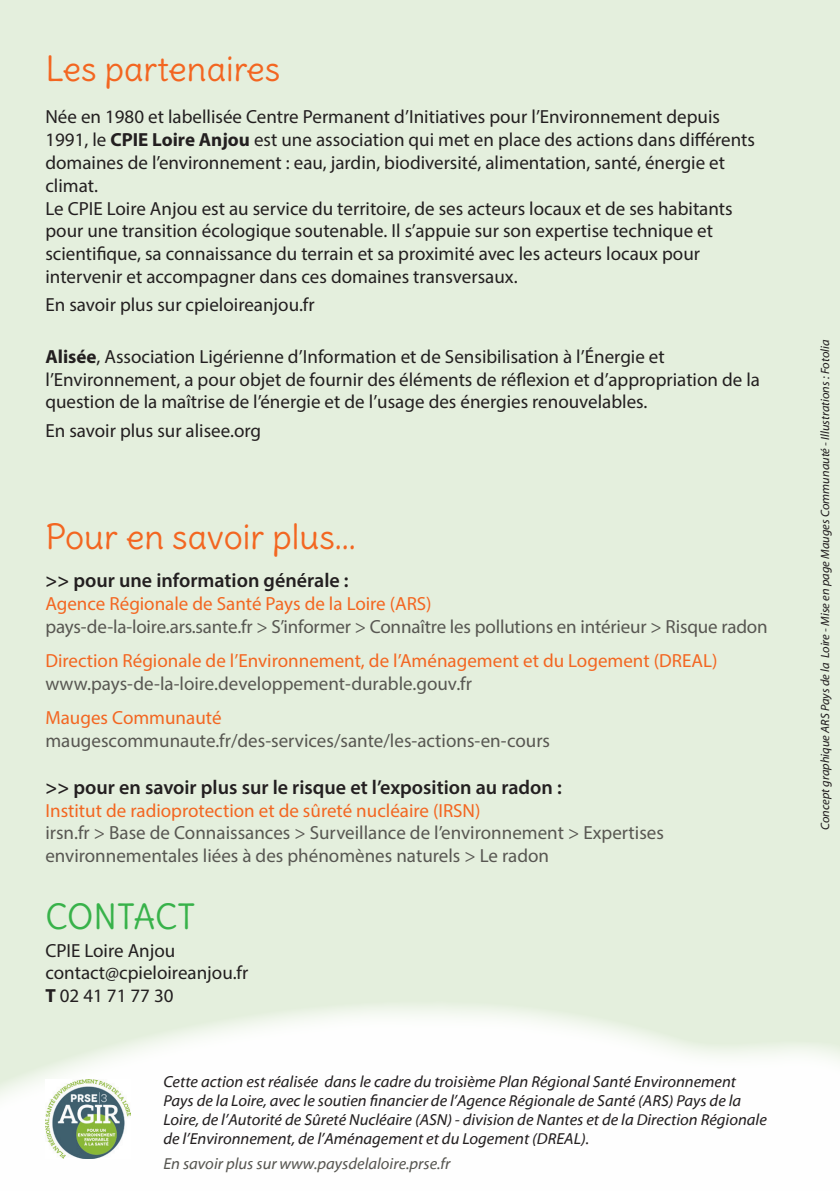
<style>
.page{position:relative;width:840px;height:1191px;background:#fff}
.page>*{position:absolute;margin:0;border:0;box-sizing:border-box;transform-origin:0 0}
.t1{font:34px "Delius";color:#f36621}
.t2{font:34px "Delius";color:#38b24a}
.t3{font:600 20px "Myriad Pro";color:#231f20}
.t4{font:19px/22.8px "Myriad Pro";color:#231f20}
.t5{font:19px/22.8px "Myriad Pro";color:#585752}
.t6{font:19px "Myriad Pro";color:#f36621}
.t7{font:italic 16px/19.2px "Myriad Web Pro";color:#231f20}
.t8{font:italic 16px "Myriad Web Pro";color:#585752}
.t9{font:italic 12px "Myriad Web Pro";color:#231f20}
.s1{font-weight:700}
</style>
<div class="page">
<div style="left:0;top:0;width:839px;height:1191px;background:#e4efdd"></div>
<svg style="left:0;top:1007px;width:839px;height:184px;fill:#fefefe"></svg>
<img style="left:45px;top:1080px;width:85px;height:78px">
<h1 class="t1" style="left:45px;top:47px;width:236px">Les partenaires</h1>
<p class="t4" style="left:45px;top:105px;width:710px">Née en 1980 et labellisée Centre Permanent d’Initiatives pour l’Environnement depuis 1991, le <span class="s1">CPIE Loire Anjou</span> est une association qui met en place des actions dans différents domaines de l’environnement : eau, jardin, biodiversité, alimentation, santé, énergie et climat.<br>Le CPIE Loire Anjou est au service du territoire, de ses acteurs locaux et de ses habitants pour une transition écologique soutenable. Il s’appuie sur son expertise technique et scientifique, sa connaissance du terrain et sa proximité avec les acteurs locaux pour intervenir et accompagner dans ces domaines transversaux.</p>
<p class="t4" style="left:45px;top:293px;width:271px">En savoir plus sur cpieloireanjou.fr</p>
<p class="t4" style="left:45px;top:345px;width:715px"><span class="s1">Alisée</span>, Association Ligérienne d’Information et de Sensibilisation à l’Énergie et l’Environnement, a pour objet de fournir des éléments de réflexion et d’appropriation de la question de la maîtrise de l’énergie et de l’usage des énergies renouvelables.</p>
<p class="t4" style="left:45px;top:419px;width:217px">En savoir plus sur alisee.org</p>
<h1 class="t1" style="left:45px;top:515px;width:312px">Pour en savoir plus...</h1>
<p class="t3" style="left:45px;top:568px;width:304px">&gt;&gt; pour une information générale :</p>
<p class="t6" style="left:45px;top:592px;width:387px">Agence Régionale de Santé Pays de la Loire (ARS)</p>
<p class="t5" style="left:45px;top:615px;width:723px">pays-de-la-loire.ars.sante.fr &gt; S’informer &gt; Connaître les pollutions en intérieur &gt; Risque radon</p>
<p class="t6" style="left:45px;top:649px;width:673px">Direction Régionale de l’Environnement, de l’Aménagement et du Logement (DREAL)</p>
<p class="t5" style="left:45px;top:672px;width:428px">www.pays-de-la-loire.developpement-durable.gouv.fr</p>
<p class="t6" style="left:45px;top:706px;width:177px">Mauges Communauté</p>
<p class="t5" style="left:45px;top:729px;width:506px">maugescommunaute.fr/des-services/sante/les-actions-en-cours</p>
<p class="t3" style="left:45px;top:774px;width:517px">&gt;&gt; pour en savoir plus sur le risque et l’exposition au radon :</p>
<p class="t6" style="left:45px;top:798px;width:436px">Institut de radioprotection et de sûreté nucléaire (IRSN)</p>
<p class="t5" style="left:45px;top:821px;width:619px">irsn.fr &gt; Base de Connaissances &gt; Surveillance de l’environnement &gt; Expertises environnementales liées à des phénomènes naturels &gt; Le radon</p>
<h1 class="t2" style="left:45px;top:895px;width:151px">CONTACT</h1>
<p class="t4" style="left:45px;top:938px;width:204px">CPIE Loire Anjou contact@cpieloireanjou.fr<br><span class="s1">T</span> 02 41 71 77 30</p>
<p class="t7" style="left:163px;top:1072px;width:604px">Cette action est réalisée dans le cadre du troisième Plan Régional Santé Environnement Pays de la Loire, avec le soutien financier de l’Agence Régionale de Santé (ARS) Pays de la Loire, de l’Autorité de Sûreté Nucléaire (ASN) - division de Nantes et de la Direction Régionale de l’Environnement, de l’Aménagement et du Logement (DREAL).</p>
<p class="t8" style="left:163px;top:1155px;width:288px">En savoir plus sur www.paysdelaloire.prse.fr</p>
<p class="t9" style="left:818px;top:830px;width:492px;rotate:-90deg">Concept graphique ARS Pays de la Loire - Mise en page Mauges Communauté - Illustrations : Fotolia</p>
</div>
